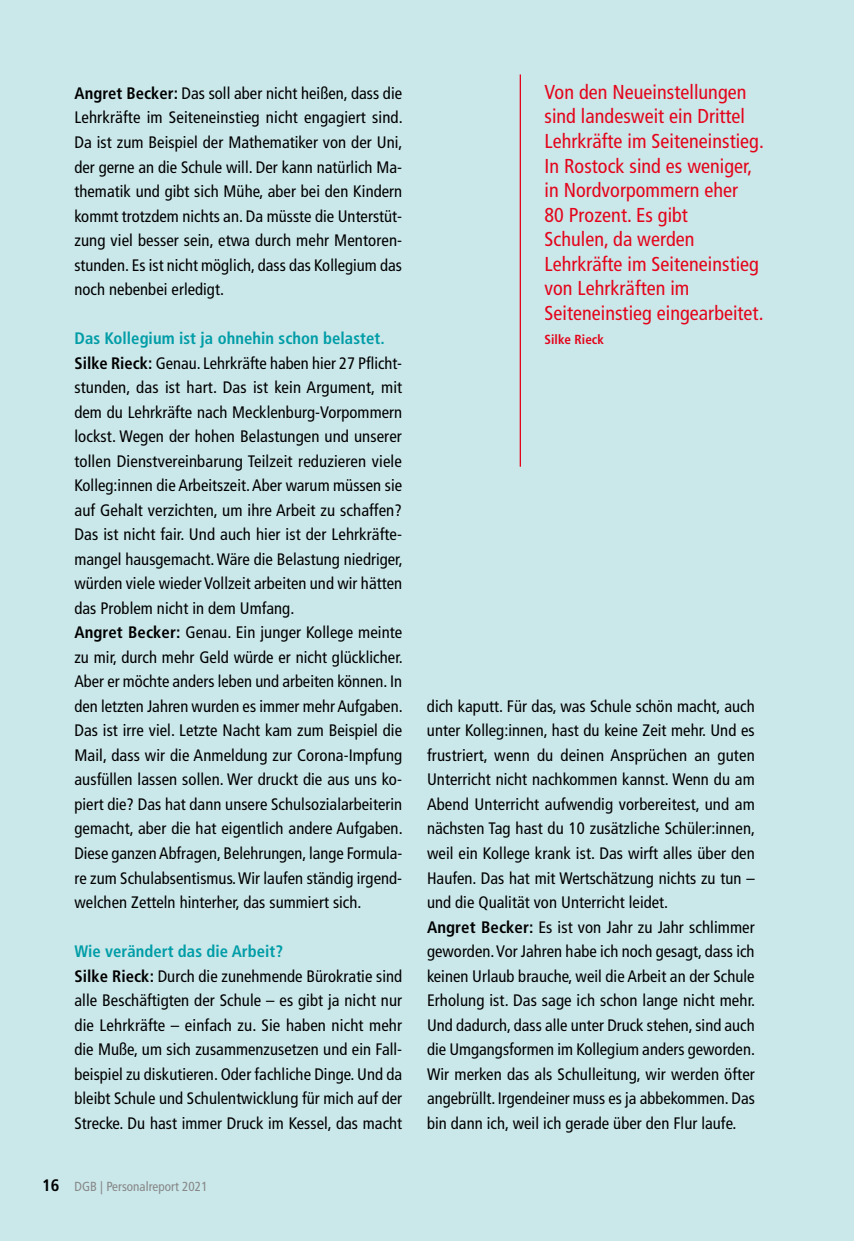
<style>
.page{position:relative;width:854px;height:1241px;background:#fff}
.page>*{position:absolute;margin:0;border:0;box-sizing:border-box;transform-origin:0 0}
.t1{font:condensed 20.12px/24.5px "Frutiger LT Std";letter-spacing:.005em;color:#e3051b}
.t2{font:condensed 16.62px/24.5px "Frutiger LT Std";letter-spacing:.005em;color:#000}
.t3{font:condensed 13.12px "Frutiger LT Std";letter-spacing:.005em;color:#878787}
.t4{font:700 condensed 13.12px "Frutiger LT Std";letter-spacing:.005em;color:#e3051b}
.s1{font-weight:700}
.s2{font-weight:700;color:#009da7}
.s3{font-weight:700;font-size:16.62px;color:#000}
</style>
<div class="page">
<div style="left:0;top:0;width:853px;height:1240px;background:#cae7ea"></div>
<hr style="left:519px;top:74px;width:2px;height:392px;background:#e3051b">
<p class="t2" style="left:74px;top:81px;width:330px"><span class="s1">Angret Becker:</span> Das soll aber nicht heißen, dass die Lehrkräfte im Seiteneinstieg nicht engagiert sind.<br>Da ist zum Beispiel der Mathematiker von der Uni, der gerne an die Schule will. Der kann natürlich Ma&shy;thematik und gibt sich Mühe, aber bei den Kindern kommt trotzdem nichts an. Da müsste die Unterstüt&shy;zung viel besser sein, etwa durch mehr Mentoren&shy;stunden. Es ist nicht möglich, dass das Kollegium das noch nebenbei erledigt.</p>
<p class="t2" style="left:74px;top:326px;width:330px"><span class="s2">Das Kollegium ist ja ohnehin schon belastet.<br></span><span class="s1">Silke Rieck:</span> Genau. Lehrkräfte haben hier 27 Pflicht&shy;stunden, das ist hart. Das ist kein Argument, mit dem du Lehrkräfte nach Mecklenburg-Vorpommern lockst. Wegen der hohen Belastungen und unserer tollen Dienstvereinbarung Teilzeit reduzieren viele Kolleg:innen die Arbeitszeit. Aber warum müssen sie auf Gehalt verzichten, um ihre Arbeit zu schaffen?<br>Das ist nicht fair. Und auch hier ist der Lehrkräfte&shy;mangel hausgemacht. Wäre die Belastung niedriger, würden viele wieder Vollzeit arbeiten und wir hätten das Problem nicht in dem Umfang.<br><span class="s1">Angret Becker:</span> Genau. Ein junger Kollege meinte zu mir, durch mehr Geld würde er nicht glücklicher.<br>Aber er möchte anders leben und arbeiten können. In den letzten Jahren wurden es immer mehr Aufgaben.<br>Das ist irre viel. Letzte Nacht kam zum Beispiel die Mail, dass wir die Anmeldung zur Corona-Impfung ausfüllen lassen sollen. Wer druckt die aus uns ko&shy;piert die? Das hat dann unsere Schulsozialarbeiterin gemacht, aber die hat eigentlich andere Aufgaben.<br>Diese ganzen Abfragen, Belehrungen, lange Formula&shy;re zum Schulabsentismus. Wir laufen ständig irgend&shy;welchen Zetteln hinterher, das summiert sich.</p>
<p class="t2" style="left:74px;top:939px;width:329px"><span class="s2">Wie verändert das die Arbeit?<br></span><span class="s1">Silke Rieck:</span> Durch die zunehmende Bürokratie sind alle Beschäftigten der Schule – es gibt ja nicht nur die Lehrkräfte – einfach zu. Sie haben nicht mehr die Muße, um sich zusammenzusetzen und ein Fall&shy;beispiel zu diskutieren. Oder fachliche Dinge. Und da bleibt Schule und Schulentwicklung für mich auf der Strecke. Du hast immer Druck im Kessel, das macht</p>
<p class="t3" style="left:42px;top:1178px;width:167px"><span class="s3">16</span> DGB | Personalreport 2021</p>
<p class="t1" style="left:544px;top:80px;width:221px">Von den Neueinstellungen sind landesweit ein Drittel<br>Lehrkräfte im Seiteneinstieg.<br>In Rostock sind es weniger, in Nordvorpommern eher<br>80 Prozent. Es gibt<br>Schulen, da werden<br>Lehrkräfte im Seiteneinstieg von Lehrkräften im<br>Seiteneinstieg eingearbeitet.</p>
<p class="t4" style="left:544px;top:332px;width:61px">Silke Rieck</p>
<p class="t2" style="left:427px;top:694px;width:329px">dich kaputt. Für das, was Schule schön macht, auch unter Kolleg:innen, hast du keine Zeit mehr. Und es frustriert, wenn du deinen Ansprüchen an guten Unterricht nicht nachkommen kannst. Wenn du am Abend Unterricht aufwendig vorbereitest, und am nächsten Tag hast du 10 zusätzliche Schüler:innen, weil ein Kollege krank ist. Das wirft alles über den Haufen. Das hat mit Wertschätzung nichts zu tun – und die Qualität von Unterricht leidet.<br><span class="s1">Angret Becker:</span> Es ist von Jahr zu Jahr schlimmer geworden. Vor Jahren habe ich noch gesagt, dass ich keinen Urlaub brauche, weil die Arbeit an der Schule Erholung ist. Das sage ich schon lange nicht mehr.<br>Und dadurch, dass alle unter Druck stehen, sind auch die Umgangsformen im Kollegium anders geworden.<br>Wir merken das als Schulleitung, wir werden öfter angebrüllt. Irgendeiner muss es ja abbekommen. Das bin dann ich, weil ich gerade über den Flur laufe.</p>
</div>
